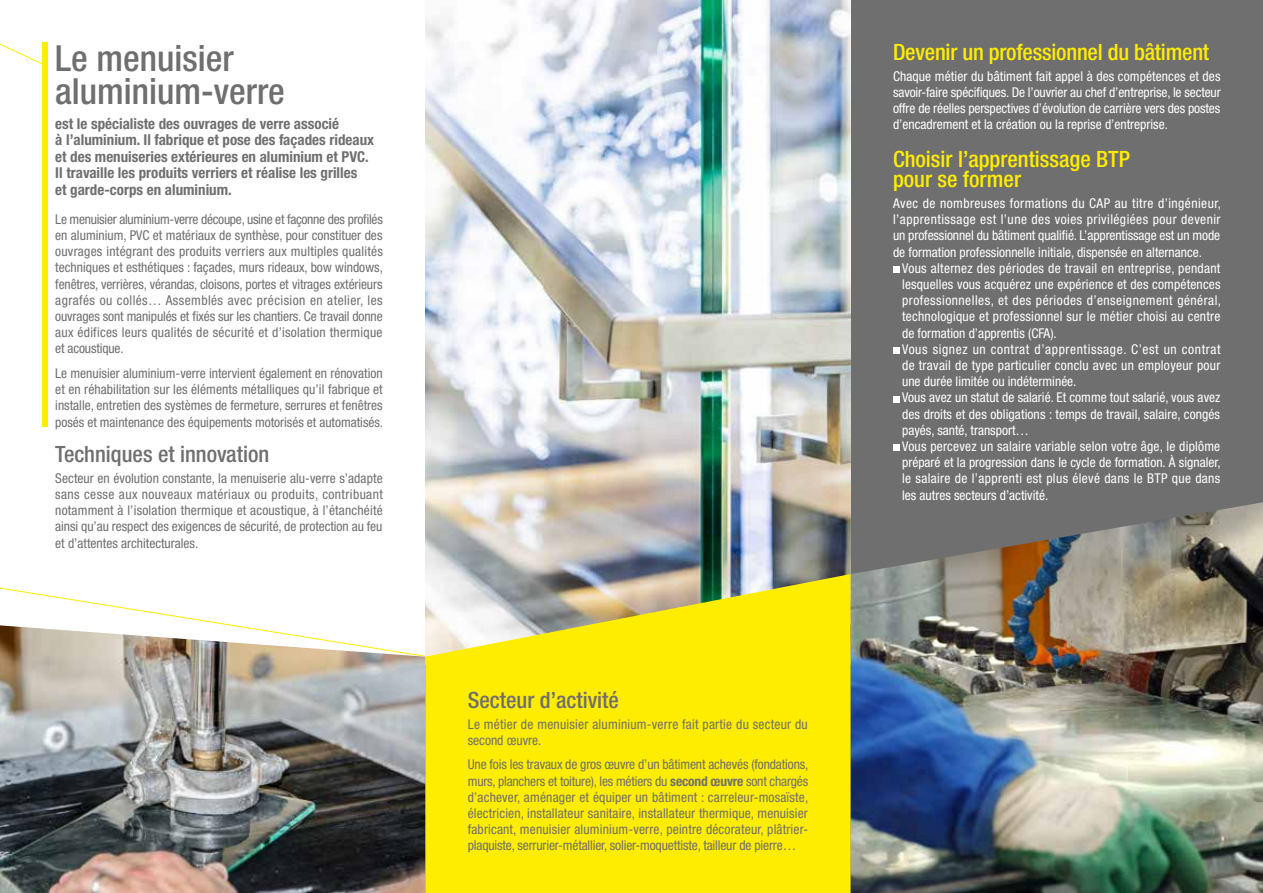
<style>
.page{position:relative;width:1263px;height:893px;background:#fff}
.page>*{position:absolute;margin:0;border:0;box-sizing:border-box;transform-origin:0 0}
.t1{font:500 condensed 36px/33px "Helvetica Neue";color:#706f6f}
.t2{font:500 condensed 22.5px/21px "Helvetica Neue";letter-spacing:-.005em;color:#ffed00}
.t3{font:500 condensed 22.5px "Helvetica Neue";color:#706f6f}
.t4{font:700 condensed 15px/16.5px "Helvetica Neue";color:#706f6f}
.t5{font:condensed 13.5px/16.2px "Helvetica Neue";color:#706f6f;text-align:justify}
.t6{font:condensed 13.5px/16.2px "Helvetica Neue";letter-spacing:.01em;color:#fff;text-align:justify}
.s1{font-weight:700}
</style>
<div class="page">
<div style="left:425px;top:0;width:838px;height:893px;background:#706f6f"></div>
<img style="left:425px;top:0;width:425px;height:574px">
<svg style="left:0;top:42px;width:45px;height:24px"></svg>
<div style="left:893px;top:266px;width:6px;height:7px;background:#fff"></div>
<div style="left:893px;top:347px;width:6px;height:7px;background:#fff"></div>
<svg style="left:893px;top:396px;width:6px;height:6px"></svg>
<svg style="left:893px;top:445px;width:6px;height:6px"></svg>
<img style="left:850px;top:502px;width:413px;height:391px">
<svg style="left:425px;top:574px;width:425px;height:319px;background:#f6e617"></svg>
<div style="left:43px;top:43px;width:5px;height:384px;background:#ffed00"></div>
<svg style="left:0;top:584px;width:426px;height:73px"></svg>
<img style="left:0;top:625px;width:425px;height:268px">
<h1 class="t1" style="left:55px;top:41px;width:231px">Le menuisier aluminium-verre</h1>
<p class="t4" style="left:55px;top:115px;width:320px">est le spécialiste des ouvrages de verre associé<br>à l’aluminium. Il fabrique et pose des façades rideaux et des menuiseries extérieures en aluminium et PVC.<br>Il travaille les produits verriers et réalise les grilles<br>et garde-corps en aluminium.</p>
<p class="t5" style="left:55px;top:211px;width:329px">Le menuisier aluminium-verre découpe, usine et façonne des profilés en aluminium, PVC et matériaux de synthèse, pour constituer des ouvrages intégrant des produits verriers aux multiples qualités techniques et esthétiques : façades, murs rideaux, bow windows, fenêtres, verrières, vérandas, cloisons, portes et vitrages extérieurs agrafés ou collés… Assemblés avec précision en atelier, les ouvrages sont manipulés et fixés sur les chantiers. Ce travail donne aux édifices leurs qualités de sécurité et d’isolation thermique et acoustique.</p>
<p class="t5" style="left:55px;top:365px;width:329px">Le menuisier aluminium-verre intervient également en rénovation et en réhabilitation sur les éléments métalliques qu’il fabrique et installe, entretien des systèmes de fermeture, serrures et fenêtres posés et maintenance des équipements motorisés et automatisés.</p>
<h2 class="t3" style="left:55px;top:441px;width:215px">Techniques et innovation</h2>
<p class="t5" style="left:55px;top:470px;width:329px">Secteur en évolution constante, la menuiserie alu-verre s’adapte sans cesse aux nouveaux matériaux ou produits, contribuant notamment à l’isolation thermique et acoustique, à l’étanchéité ainsi qu’au respect des exigences de sécurité, de protection au feu et d’attentes architecturales.</p>
<h2 class="t3" style="left:468px;top:687px;width:153px">Secteur d’activité</h2>
<p class="t5" style="left:468px;top:716px;width:342px">Le métier de menuisier aluminium-verre fait partie du secteur du second œuvre.</p>
<p class="t5" style="left:468px;top:756px;width:342px">Une fois les travaux de gros œuvre d’un bâtiment achevés (fondations, murs, planchers et toiture), les métiers du <span class="s1">second œuvre</span> sont chargés d’achever, aménager et équiper un bâtiment : carreleur-mosaïste, électricien, installateur sanitaire, installateur thermique, menuisier fabricant, menuisier aluminium-verre, peintre décorateur, plâtrier&shy;plaquiste, serrurier-métallier, solier-moquettiste, tailleur de pierre…</p>
<h2 class="t2" style="left:893px;top:41px;width:318px">Devenir un professionnel du bâtiment</h2>
<p class="t6" style="left:893px;top:68px;width:329px">Chaque métier du bâtiment fait appel à des compétences et des savoir-faire spécifiques. De l’ouvrier au chef d’entreprise, le secteur offre de réelles perspectives d’évolution de carrière vers des postes d’encadrement et la création ou la reprise d’entreprise.</p>
<h2 class="t2" style="left:893px;top:148px;width:238px">Choisir l’apprentissage BTP pour se former</h2>
<p class="t6" style="left:893px;top:195px;width:329px">Avec de nombreuses formations du CAP au titre d’ingénieur, l’apprentissage est l’une des voies privilégiées pour devenir un professionnel du bâtiment qualifié. L’apprentissage est un mode de formation professionnelle initiale, dispensée en alternance.</p>
<p class="t6" style="left:902px;top:260px;width:321px;text-align:left">Vous alternez des périodes de travail en entreprise, pendant lesquelles vous acquérez une expérience et des compétences professionnelles, et des périodes d’enseignement général, technologique et professionnel sur le métier choisi au centre de formation d’apprentis (CFA).<br>Vous signez un contrat d’apprentissage. C’est un contrat de travail de type particulier conclu avec un employeur pour une durée limitée ou indéterminée.<br>Vous avez un statut de salarié. Et comme tout salarié, vous avez des droits et des obligations : temps de travail, salaire, congés payés, santé, transport…<br>Vous percevez un salaire variable selon votre âge, le diplôme préparé et la progression dans le cycle de formation. À signaler, le salaire de l’apprenti est plus élevé dans le BTP que dans les autres secteurs d’activité.</p>
</div>
